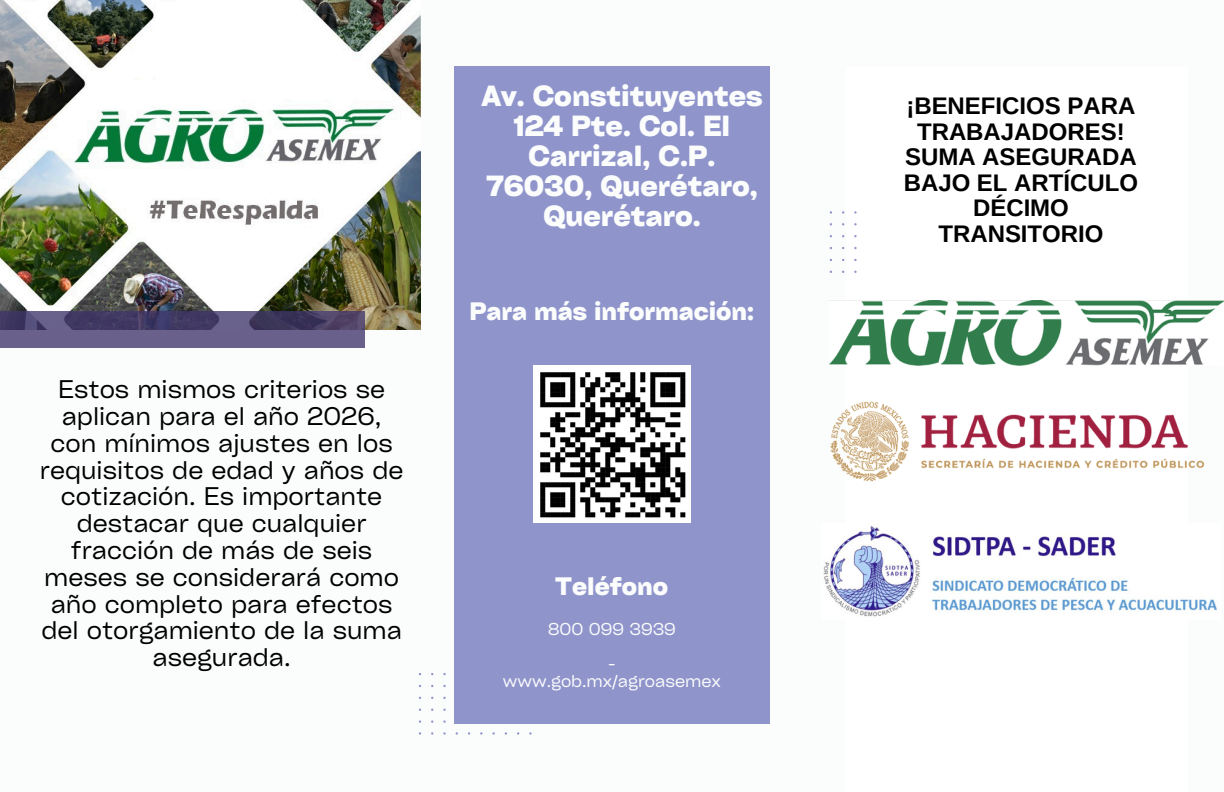
<style>
.page{position:relative;width:1224px;height:792px;background:#fbfcfc}
.page>*{position:absolute;margin:0;border:0;box-sizing:border-box;transform-origin:0 0}
.t1{font:700 28px/30px "Cy Grotesk Key";color:#fbfcfc;text-align:center}
.t2{font:24.4px/26.8px "Cy Grotesk Key";color:#000;text-align:center}
.t3{font:700 24.2px "Cy Grotesk Key";color:#fbfcfc}
.t4{font:700 24px/25.5px "Arimo";color:#000;text-align:center}
.t5{font:16.4px "Cy Grotesk Key";color:#fbfcfc}
</style>
<div class="page">
<div style="left:846px;top:66px;width:342px;height:726px;background:#fff"></div>
<img style="left:0;top:0;width:420px;height:329px">
<div style="left:454px;top:66px;width:316px;height:658px;background:#8f94cb"></div>
<svg style="left:0;top:311px;width:365px;height:37px;background:#585079"></svg>
<svg style="left:419px;top:673px;width:113px;height:62px"></svg>
<svg style="left:830px;top:211px;width:27px;height:62px"></svg>
<img style="left:830px;top:301px;width:394px;height:65px">
<img style="left:830px;top:401px;width:374px;height:81px">
<img style="left:823px;top:526px;width:394px;height:91px">
<img style="left:533px;top:365px;width:158px;height:158px">
<p class="t2" style="left:40px;top:375px;width:365px">Estos mismos criterios se aplican para el año 2026, con mínimos ajustes en los requisitos de edad y años de cotización. Es importante destacar que cualquier fracción de más de seis meses se considerará como año completo para efectos del otorgamiento de la suma asegurada.</p>
<p class="t1" style="left:481px;top:80px;width:283px">Av. Constituyentes<br>124 Pte. Col. El<br>Carrizal, C.P.<br>76030, Querétaro,<br>Querétaro.</p>
<p class="t3" style="left:469px;top:295px;width:286px">Para más información:</p>
<h4 class="t3" style="left:555px;top:570px;width:114px">Teléfono</h4>
<p class="t5" style="left:548px;top:618px;width:129px">800 099 3939</p>
<h2 class="t5" style="left:608px;top:653px;width:10px">-</h2>
<p class="t5" style="left:503px;top:670px;width:220px">www.gob.mx/agroasemex</p>
<p class="t4" style="left:904px;top:93px;width:236px">¡BENEFICIOS PARA<br>TRABAJADORES!<br>SUMA ASEGURADA<br>BAJO EL ARTÍCULO<br>DÉCIMO<br>TRANSITORIO</p>
</div>
